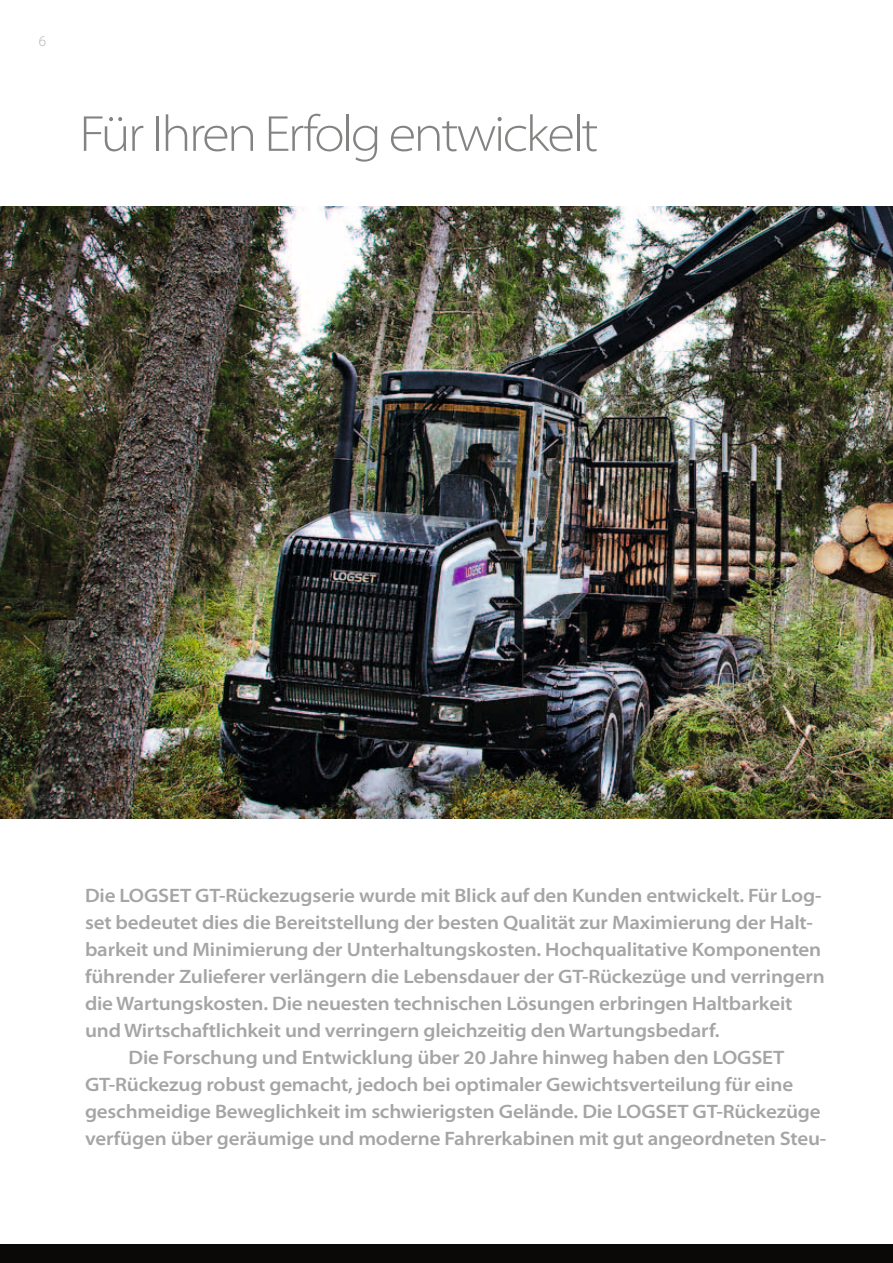
<style>
.page{position:relative;width:893px;height:1263px;background:#fff}
.page>*{position:absolute;margin:0;border:0;box-sizing:border-box;transform-origin:0 0}
.t1{font:300 semi-expanded 51px "Myriad Pro";letter-spacing:-.05em;color:#838382}
.t2{font:600 semi-expanded 19.5px "Myriad Pro";letter-spacing:-.01em;color:#a5a5a5}
.t3{font:300 15px "Myriad Pro";color:#b1b1b1}
</style>
<div class="page">
<img style="left:0;top:206px;width:893px;height:612px">
<div style="left:0;top:1245px;width:893px;height:18px;background:#0a0908"></div>
<p class="t3" style="left:39px;top:32px;width:9px">6</p>
<h1 class="t1" style="left:79px;top:103px;width:521px">Für Ihren Erfolg entwickelt</h1>
<p class="t2" style="left:85px;top:883px;width:738px">Die LOGSET GT-Rückezugserie wurde mit Blick auf den Kunden entwickelt. Für Log-</p>
<p class="t2" style="left:85px;top:910px;width:729px">set bedeutet dies die Bereitstellung der besten Qualität zur Maximierung der Halt-</p>
<p class="t2" style="left:85px;top:937px;width:738px">barkeit und Minimierung der Unterhaltungskosten. Hochqualitative Komponenten</p>
<p class="t2" style="left:85px;top:964px;width:741px">führender Zulieferer verlängern die Lebensdauer der GT-Rückezüge und verringern</p>
<p class="t2" style="left:85px;top:991px;width:709px">die Wartungskosten. Die neuesten technischen Lösungen erbringen Haltbarkeit</p>
<p class="t2" style="left:85px;top:1018px;width:636px">und Wirtschaftlichkeit und verringern gleichzeitig den Wartungsbedarf.</p>
<p class="t2" style="left:129px;top:1045px;width:657px">Die Forschung und Entwicklung über 20 Jahre hinweg haben den LOGSET</p>
<p class="t2" style="left:85px;top:1072px;width:710px">GT-Rückezug robust gemacht, jedoch bei optimaler Gewichtsverteilung für eine</p>
<p class="t2" style="left:85px;top:1099px;width:737px">geschmeidige Beweglichkeit im schwierigsten Gelände. Die LOGSET GT-Rückezüge</p>
<p class="t2" style="left:85px;top:1126px;width:743px">verfügen über geräumige und moderne Fahrerkabinen mit gut angeordneten Steu-</p>
</div>
